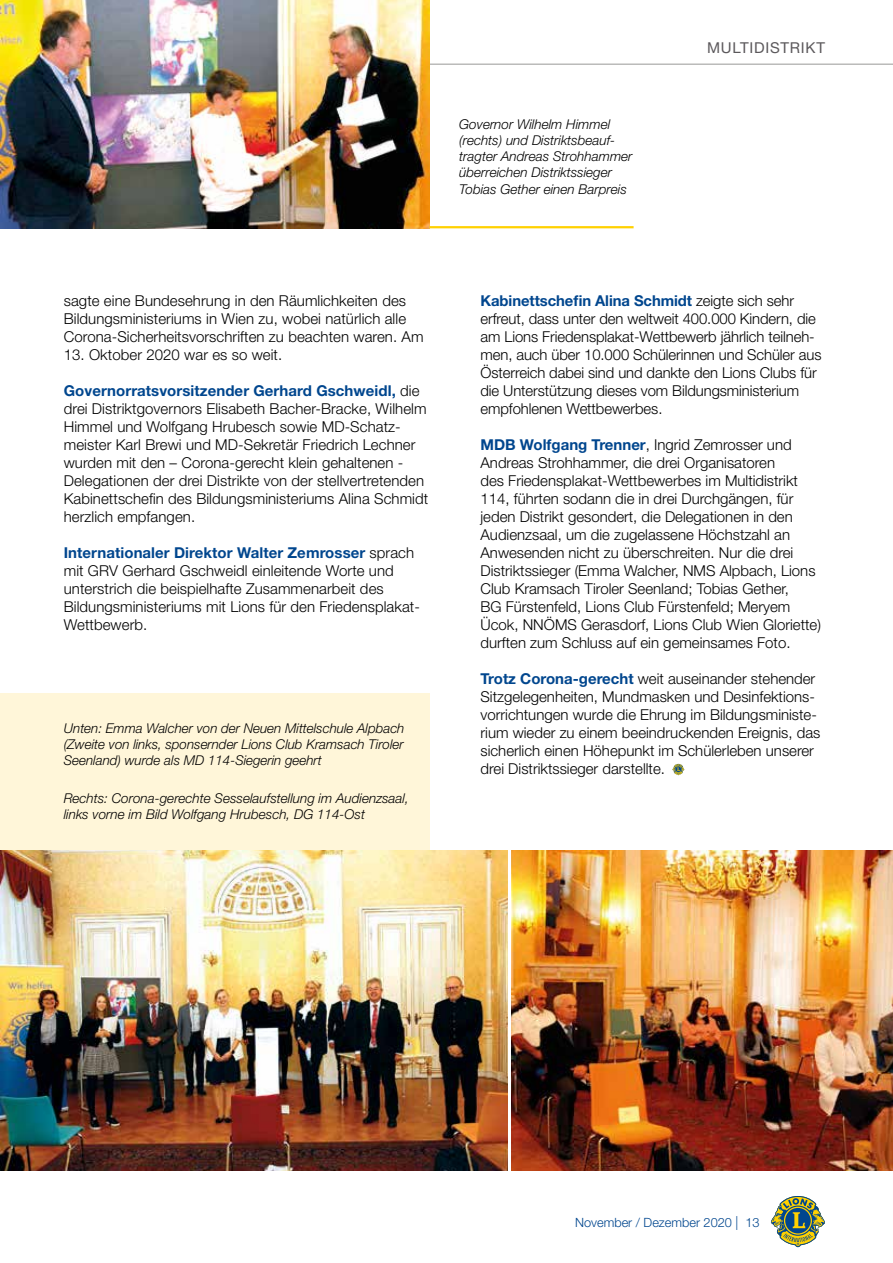
<style>
.page{position:relative;width:893px;height:1263px;background:#fff}
.page>*{position:absolute;margin:0;border:0;box-sizing:border-box;transform-origin:0 0}
.t1{font:300 15px/18px "Helvetica Neue LT Std";color:#000}
.t2{font:15px "Helvetica Neue LT Std";letter-spacing:.05em;color:#5b585b}
.t3{font:italic 300 13.5px/16.2px "Helvetica Neue LT Std";color:#000}
.t4{font:300 12.75px "Helvetica Neue LT Std";color:#00468e}
.s1{font-weight:700;color:#00468e}
.s2{font-size:13.95px}
</style>
<div class="page">
<div style="left:0;top:693px;width:429px;height:324px;background:#fff6d9"></div>
<svg style="left:771px;top:1196px;width:54px;height:51px"></svg>
<hr style="left:0;top:64px;width:893px;height:1px;background:#9d9d9c">
<img style="left:512px;top:850px;width:380px;height:320px">
<img style="left:0;top:850px;width:507px;height:320px">
<img style="left:0;top:0;width:429px;height:228px">
<svg style="left:672px;top:764px;width:12px;height:11px"></svg>
<hr style="left:429px;top:226px;width:205px;height:2px;background:#ffd100">
<hr style="left:892px;top:0;width:1px;height:1263px;background:#dadada">
<p class="t3" style="left:459px;top:116px;width:175px">Governor Wilhelm Himmel (rechts) und Distriktsbeauf&shy;tragter Andreas Strohhammer überreichen Distriktssieger<br>Tobias Gether einen Barpreis</p>
<p class="t2" style="left:707px;top:39px;width:119px">MULTIDISTRIKT</p>
<p class="t1" style="left:64px;top:291px;width:361px">sagte eine Bundesehrung in den Räumlichkeiten des<br>Bildungsministeriums in Wien zu, wobei natürlich alle<br>Corona-Sicherheitsvorschriften zu beachten waren. Am</p>
<p class="t1" style="left:64px;top:345px;width:220px">13. Oktober 2020 war es so weit.</p>
<p class="t1" style="left:64px;top:381px;width:366px"><span class="s1">Governorratsvorsitzender Gerhard Gschweidl,</span> die drei Distriktgovernors Elisabeth Bacher-Bracke, Wilhelm Himmel und Wolfgang Hrubesch sowie MD-Schatz&shy;meister Karl Brewi und MD-Sekretär Friedrich Lechner wurden mit den – Corona-gerecht klein gehaltenen - Delegationen der drei Distrikte von der stellvertretenden Kabinettschefin des Bildungsministeriums Alina Schmidt herzlich empfangen.</p>
<p class="t1" style="left:64px;top:543px;width:358px"><span class="s1">Internationaler Direktor Walter Zemrosser</span> sprach mit GRV Gerhard Gschweidl einleitende Worte und unterstrich die beispielhafte Zusammenarbeit des Bildungsministeriums mit Lions für den Friedensplakat-Wettbewerb.</p>
<p class="t3" style="left:64px;top:720px;width:342px;text-align:justify">Unten: Emma Walcher von der Neuen Mittelschule Alpbach (Zweite von links, sponsernder Lions Club Kramsach Tiroler Seenland) wurde als MD 114-Siegerin geehrt</p>
<p class="t3" style="left:64px;top:790px;width:347px">Rechts: Corona-gerechte Sesselaufstellung im Audienzsaal, links vorne im Bild Wolfgang Hrubesch, DG 114-Ost</p>
<p class="t1" style="left:480px;top:291px;width:343px"><span class="s1">Kabinettschefin Alina Schmidt</span> zeigte sich sehr erfreut, dass unter den weltweit 400.000 Kindern, die am Lions Friedensplakat-Wettbewerb jährlich teilneh&shy;men, auch über 10.000 Schülerinnen und Schüler aus Österreich dabei sind und dankte den Lions Clubs für die Unterstützung dieses vom Bildungsministerium empfohlenen Wettbewerbes.</p>
<p class="t1" style="left:480px;top:435px;width:342px"><span class="s1">MDB Wolfgang Trenner</span>, Ingrid Zemrosser und Andreas Strohhammer, die drei Organisatoren<br>des Friedensplakat-Wettbewerbes im Multidistrikt 114, führten sodann die in drei Durchgängen, für jeden Distrikt gesondert, die Delegationen in den Audienzsaal, um die zugelassene Höchstzahl an Anwesenden nicht zu überschreiten. Nur die drei Distriktssieger (Emma Walcher, NMS Alpbach, Lions Club Kramsach Tiroler Seenland; Tobias Gether,<br>BG Fürstenfeld, Lions Club Fürstenfeld; Meryem Ücok, NNÖMS Gerasdorf, Lions Club Wien Gloriette) durften zum Schluss auf ein gemeinsames Foto.</p>
<p class="t1" style="left:480px;top:669px;width:341px"><span class="s1">Trotz Corona-gerecht</span> weit auseinander stehender Sitzgelegenheiten, Mundmasken und Desinfektions&shy;vorrichtungen wurde die Ehrung im Bildungsministe&shy;rium wieder zu einem beeindruckenden Ereignis, das sicherlich einen Höhepunkt im Schülerleben unserer drei Distriktssieger darstellte.</p>
<p class="t4" style="left:575px;top:1215px;width:186px">November / Dezember 2020 <span class="s2">|</span> 13</p>
</div>
